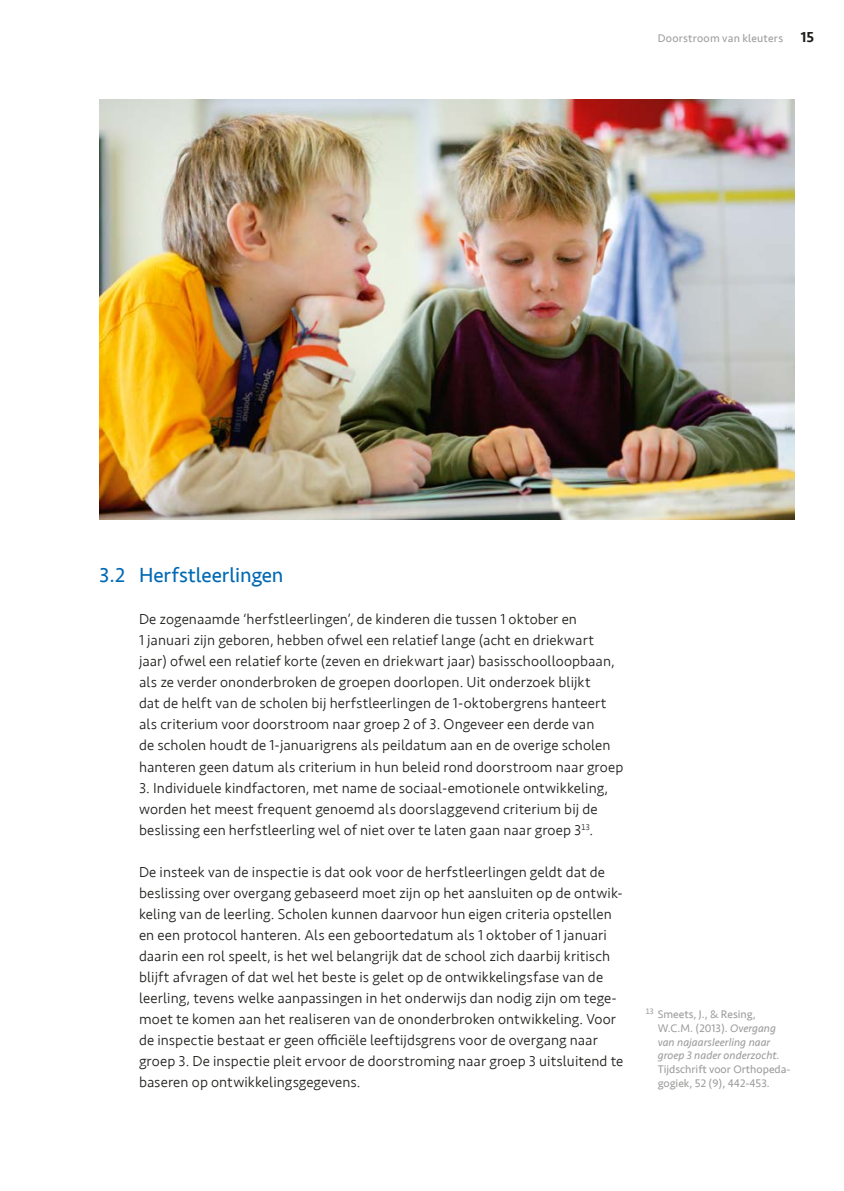
<style>
.page{position:relative;width:844px;height:1191px;background:#fff}
.page>*{position:absolute;margin:0;border:0;box-sizing:border-box;transform-origin:0 0}
._02_Paragraafkop_BLA{font:21px "Seravek";color:#0069b4}
._00_Broodtekst{font:300 14.88px/21px "Seravek";letter-spacing:.01em;color:#1d1d1b}
._07_Voetnoot{font:11.38px/13.7px "Seravek";color:#9d9d9c}
._07_Voetnoot-2{font:11.38px "Seravek";letter-spacing:.02em;color:#9d9d9c}
.s1{font-weight:500;font-size:14.88px;color:#1d1d1b}
.s2{font-style:italic}
</style>
<div class="page">
<img style="left:99px;top:99px;width:695px;height:420px">
<p class="_07_Voetnoot-2" style="left:657px;top:29px;width:158px">Doorstroom van kleuters <span class="s1">15</span></p>
<p class="_02_Paragraafkop_BLA" style="left:99px;top:559px;width:186px">3.2 Herfstleerlingen</p>
<p class="_00_Broodtekst" style="left:139px;top:609px;width:485px">De zogenaamde ‘herfstleerlingen’, de kinderen die tussen 1 oktober en<br>1 januari zijn geboren, hebben ofwel een relatief lange (acht en driekwart jaar) ofwel een relatief korte (zeven en driekwart jaar) basisschoolloopbaan, als ze verder ononderbroken de groepen doorlopen. Uit onderzoek blijkt<br>dat de helft van de scholen bij herfstleerlingen de 1-oktobergrens hanteert als criterium voor doorstroom naar groep 2 of 3. Ongeveer een derde van<br>de scholen houdt de 1-januarigrens als peildatum aan en de overige scholen hanteren geen datum als criterium in hun beleid rond doorstroom naar groep</p>
<p class="_00_Broodtekst" style="left:139px;top:777px;width:470px">3. Individuele kindfactoren, met name de sociaal-emotionele ontwikkeling, worden het meest frequent genoemd als doorslaggevend criterium bij de beslissing een herfstleerling wel of niet over te laten gaan naar groep 3<sup>13</sup>.</p>
<p class="_00_Broodtekst" style="left:139px;top:861px;width:485px">De insteek van de inspectie is dat ook voor de herfstleerlingen geldt dat de beslissing over overgang gebaseerd moet zijn op het aansluiten op de ontwik&shy;keling van de leerling. Scholen kunnen daarvoor hun eigen criteria opstellen en een protocol hanteren. Als een geboortedatum als 1 oktober of 1 januari daarin een rol speelt, is het wel belangrijk dat de school zich daarbij kritisch blijft afvragen of dat wel het beste is gelet op de ontwikkelingsfase van de leerling, tevens welke aanpassingen in het onderwijs dan nodig zijn om tege&shy;moet te komen aan het realiseren van de ononderbroken ontwikkeling. Voor de inspectie bestaat er geen officiële leeftijdsgrens voor de overgang naar groep 3. De inspectie pleit ervoor de doorstroming naar groep 3 uitsluitend te baseren op ontwikkelingsgegevens.</p>
<p class="_07_Voetnoot" style="left:657px;top:1007px;width:134px;text-indent:-12px"><sup>13</sup> Smeets, J., &amp; Resing,<br>W.C.M. (2013). <span class="s2">Overgang van najaarsleerling naar groep 3 nader onderzocht.<br></span>Tijdschrift voor Orthopeda&shy;gogiek, 52 (9), 442-453.</p>
</div>
